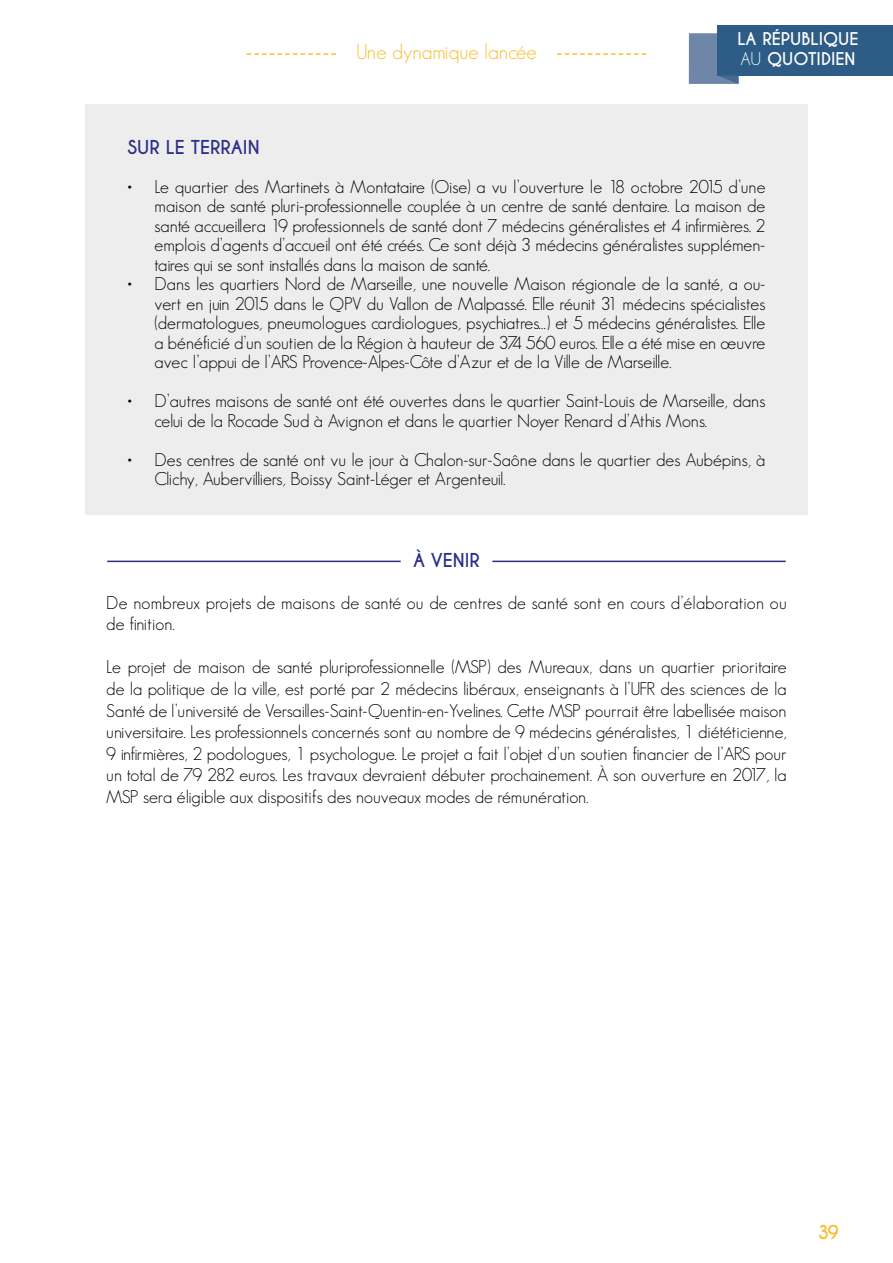
<style>
.page{position:relative;width:893px;height:1263px;background:#fff}
.page>*{position:absolute;margin:0;border:0;box-sizing:border-box;transform-origin:0 0}
.t1{font:300 21px "Geosans";color:#fbbb2d}
.t2{font:300 18px/19.5px "Geosans";color:#000;text-align:justify}
.t3{font:700 18px "Caviar Dreams";color:#2d2e87}
.t4{font:700 18px "Caviar Dreams";color:#fbbb2d}
.t5{font:700 16.5px/19.8px "Caviar Dreams";color:#fff}
.s1{font-weight:400}
</style>
<div class="page">
<svg style="left:247px;top:53px;width:89px;height:2px"></svg>
<svg style="left:557px;top:53px;width:89px;height:2px"></svg>
<div style="left:85px;top:104px;width:723px;height:410px;background:#ededed"></div>
<hr style="left:107px;top:561px;width:294px;height:1px;background:#2d2e87">
<hr style="left:492px;top:561px;width:294px;height:1px;background:#2d2e87">
<div style="left:717px;top:25px;width:176px;height:51px;background:#2d5d87"></div>
<svg style="left:689px;top:33px;width:49px;height:51px"></svg>
<p class="t1" style="left:356px;top:40px;width:182px">Une dynamique lancée</p>
<p class="t5" style="left:737px;top:30px;width:123px">LA RÉPUBLIQUE<br><span class="s1">AU</span> QUOTIDIEN</p>
<p class="t3" style="left:128px;top:136px;width:134px">SUR LE TERRAIN</p>
<p class="t2" style="left:155px;top:177px;width:612px;text-indent:-27px">• Le quartier des Martinets à Montataire (Oise) a vu l’ouverture le 18 octobre 2015 d’une maison de santé pluri-professionnelle couplée à un centre de santé dentaire. La maison de santé accueillera 19 professionnels de santé dont 7 médecins généralistes et 4 infirmières. 2 emplois d’agents d’accueil ont été créés. Ce sont déjà 3 médecins généralistes supplémen&shy;taires qui se sont installés dans la maison de santé.</p>
<p class="t2" style="left:155px;top:274px;width:612px;text-indent:-27px">• Dans les quartiers Nord de Marseille, une nouvelle Maison régionale de la santé, a ou&shy;vert en juin 2015 dans le QPV du Vallon de Malpassé. Elle réunit 31 médecins spécialistes (dermatologues, pneumologues cardiologues, psychiatres…) et 5 médecins généralistes. Elle a bénéficié d’un soutien de la Région à hauteur de 374 560 euros. Elle a été mise en œuvre avec l’appui de l’ARS Provence-Alpes-Côte d’Azur et de la Ville de Marseille.</p>
<p class="t2" style="left:155px;top:391px;width:612px;text-indent:-27px">• D’autres maisons de santé ont été ouvertes dans le quartier Saint-Louis de Marseille, dans celui de la Rocade Sud à Avignon et dans le quartier Noyer Renard d’Athis Mons.</p>
<p class="t2" style="left:155px;top:450px;width:612px;text-indent:-27px">• Des centres de santé ont vu le jour à Chalon-sur-Saône dans le quartier des Aubépins, à<br>Clichy, Aubervilliers, Boissy Saint-Léger et Argenteuil.</p>
<p class="t3" style="left:413px;top:550px;width:68px">À VENIR</p>
<p class="t2" style="left:106px;top:591px;width:682px;line-height:21.6px">De nombreux projets de maisons de santé ou de centres de santé sont en cours d’élaboration ou de finition.</p>
<p class="t2" style="left:106px;top:656px;width:682px;line-height:21.6px">Le projet de maison de santé pluriprofessionnelle (MSP) des Mureaux, dans un quartier prioritaire de la politique de la ville, est porté par 2 médecins libéraux, enseignants à l’UFR des sciences de la Santé de l’université de Versailles-Saint-Quentin-en-Yvelines. Cette MSP pourrait être labellisée maison universitaire. Les professionnels concernés sont au nombre de 9 médecins généralistes, 1 diététicienne, 9 infirmières, 2 podologues, 1 psychologue. Le projet a fait l’objet d’un soutien financier de l’ARS pour un total de 79 282 euros. Les travaux devraient débuter prochainement. À son ouverture en 2017, la MSP sera éligible aux dispositifs des nouveaux modes de rémunération.</p>
<p class="t4" style="left:818px;top:1221px;width:23px">39</p>
</div>
